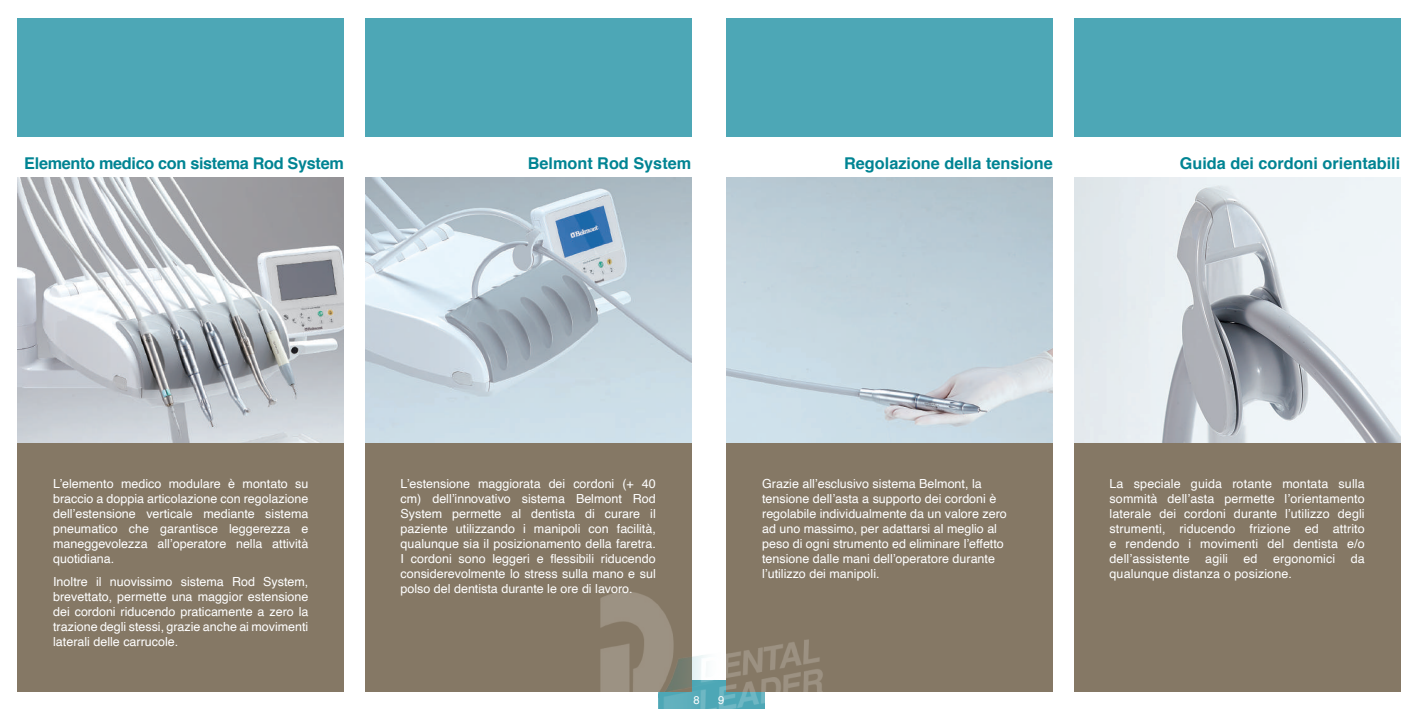
<style>
.page{position:relative;width:1418px;height:709px;background:#fff}
.page>*{position:absolute;margin:0;border:0;box-sizing:border-box;transform-origin:0 0}
.t1{font:700 16.25px "Helvetica";color:#008493}
.t2{font:700 16.25px "Helvetica";letter-spacing:-.02em;color:#008493}
.t3{font:12.5px/15px "Helvetica";color:#fff;text-align:justify}
.t4{font:11.25px "Helvetica";color:#fff}
</style>
<div class="page">
<img style="left:18px;top:177px;width:326px;height:266px">
<img style="left:365px;top:177px;width:326px;height:266px">
<div style="left:18px;top:443px;width:326px;height:248px;background:#857865"></div>
<div style="left:365px;top:443px;width:326px;height:248px;background:#857865"></div>
<img style="left:1074px;top:177px;width:326px;height:266px">
<img style="left:726px;top:177px;width:326px;height:266px">
<div style="left:726px;top:443px;width:326px;height:248px;background:#857865"></div>
<div style="left:1074px;top:443px;width:326px;height:248px;background:#857865"></div>
<div style="left:18px;top:18px;width:326px;height:118px;background:#4da7b6"></div>
<div style="left:365px;top:18px;width:326px;height:118px;background:#4da7b6"></div>
<div style="left:726px;top:18px;width:326px;height:118px;background:#4da7b6"></div>
<div style="left:1074px;top:18px;width:326px;height:118px;background:#4da7b6"></div>
<img style="left:584px;top:583px;width:255px;height:126px">
<h1 class="t2" style="left:24px;top:150px;width:321px">Elemento medico con sistema Rod System</h1>
<h1 class="t1" style="left:528px;top:150px;width:165px">Belmont Rod System</h1>
<h1 class="t1" style="left:844px;top:150px;width:210px">Regolazione della tensione</h1>
<h1 class="t1" style="left:1179px;top:150px;width:222px">Guida dei cordoni orientabili</h1>
<p class="t3" style="left:53px;top:476px;width:257px">L’elemento medico modulare è montato su braccio a doppia articolazione con regolazione dell’estensione verticale mediante sistema pneumatico che garantisce leggerezza e maneggevolezza all’operatore nella attività quotidiana.</p>
<p class="t3" style="left:53px;top:574px;width:257px">Inoltre il nuovissimo sistema Rod System, brevettato, permette una maggior estensione dei cordoni riducendo praticamente a zero la trazione degli stessi, grazie anche ai movimenti laterali delle carrucole.</p>
<p class="t3" style="left:400px;top:476px;width:257px">L’estensione maggiorata dei cordoni (+ 40 cm) dell’innovativo sistema Belmont Rod System permette al dentista di curare il paziente utilizzando i manipoli con facilità, qualunque sia il posizionamento della faretra.<br>I cordoni sono leggeri e flessibili riducendo considerevolmente lo stress sulla mano e sul polso del dentista durante le ore di lavoro.</p>
<p class="t3" style="left:762px;top:476px;width:246px;text-align:left">Grazie all’esclusivo sistema Belmont, la tensione dell’asta a supporto dei cordoni è regolabile individualmente da un valore zero ad uno massimo, per adattarsi al meglio al peso di ogni strumento ed eliminare l’effetto tensione dalle mani dell’operatore durante l’utilizzo dei manipoli.</p>
<p class="t3" style="left:1109px;top:476px;width:257px">La speciale guida rotante montata sulla sommità dell’asta permette l’orientamento laterale dei cordoni durante l’utilizzo degli strumenti, riducendo frizione ed attrito e rendendo i movimenti del dentista e/o dell’assistente agili ed ergonomici da qualunque distanza o posizione.</p>
<p class="t4" style="left:693px;top:691px;width:8px">8</p>
<p class="t4" style="left:718px;top:691px;width:8px">9</p>
</div>
